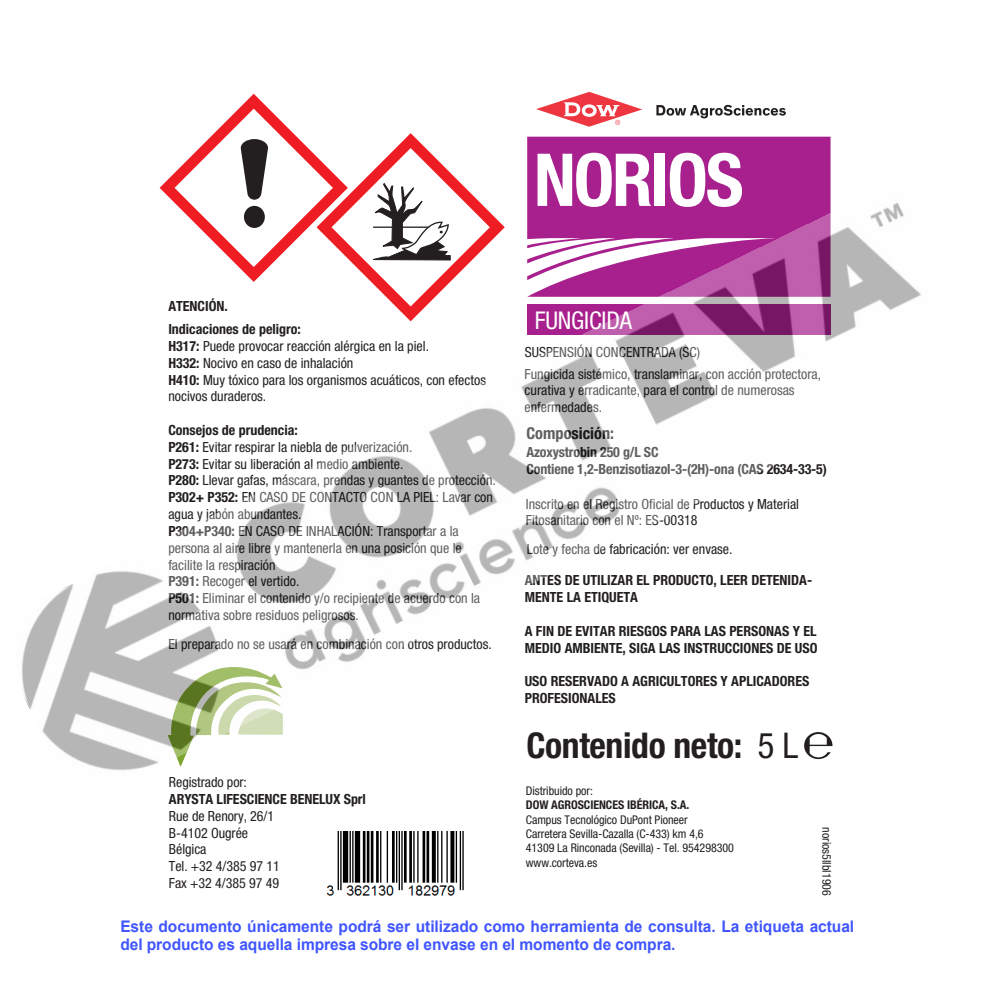
<style>
.page{position:relative;width:983px;height:983px;background:#fff}
.page>*{position:absolute;margin:0;border:0;box-sizing:border-box;transform-origin:0 0}
.t1{font:700 condensed 73px "Helvetica Neue";letter-spacing:-.03em;color:#fff}
.t2{font:700 condensed 35.4px "Helvetica Neue";letter-spacing:-.01em;color:#231f20}
.t3{font:condensed 24.4px "Helvetica Neue";letter-spacing:-.005em;color:#fff}
.t4{font:700 condensed 16.4px "Helvetica Neue";color:#231f20}
.t5{font:700 16px/18.6px "Arial";letter-spacing:-.005em;color:#4055ff}
.t6{font:condensed 14px/16.8px "Helvetica Neue";color:#231f20}
.t7{font:700 condensed 14px/16.8px "Helvetica Neue";color:#231f20}
.t8{font:condensed 12px/14.4px "Helvetica Neue";letter-spacing:-.005em;color:#231f20}
.t9{font:700 condensed 12px "Helvetica Neue";letter-spacing:-.005em;color:#231f20}
.s1{font-weight:700}
.s2{font-weight:400}
</style>
<div class="page">
<div style="left:527px;top:137px;width:303px;height:41px;background:#a7208d"></div>
<svg style="left:536px;top:92px;width:106px;height:35px"></svg>
<svg style="left:656px;top:105px;width:129px;height:13px"></svg>
<svg style="left:169px;top:94px;width:287px;height:84px"></svg>
<img style="left:326px;top:831px;width:138px;height:65px">
<img style="left:21px;top:178px;width:900px;height:593px">
<h1 class="t1" style="left:534px;top:136px;width:211px">NORIOS</h1>
<p class="t7" style="left:168px;top:295px;width:134px;line-height:22.8px">ATENCIÓN.<br>Indicaciones de peligro:</p>
<p class="t6" style="left:168px;top:337px;width:319px"><span class="s1">H317:</span> Puede provocar reacción alérgica en la piel.<br><span class="s1">H332:</span> Nocivo en caso de inhalación<br><span class="s1">H410:</span> Muy tóxico para los organismos acuáticos, con efectos nocivos duraderos.</p>
<p class="t6" style="left:168px;top:421px;width:329px"><span class="s1">Consejos de prudencia:<br>P261:</span> Evitar respirar la niebla de pulverización.<br><span class="s1">P273:</span> Evitar su liberación al medio ambiente.<br><span class="s1">P280:</span> Llevar gafas, máscara, prendas y guantes de protección.<br><span class="s1">P302+ P352:</span> EN CASO DE CONTACTO CON LA PIEL: Lavar con agua y jabón abundantes.<br><span class="s1">P304+P340:</span> EN CASO DE INHALACIÓN: Transportar a la persona al aire libre y mantenerla en una posición que le facilite la respiración<br><span class="s1">P391:</span> Recoger el vertido.<br><span class="s1">P501:</span> Eliminar el contenido y/o recipiente de acuerdo con la normativa sobre residuos peligrosos.</p>
<p class="t6" style="left:168px;top:635px;width:325px">El preparado no se usará en combinación con otros productos.</p>
<h3 class="t3" style="left:534px;top:306px;width:99px">FUNGICIDA</h3>
<p class="t6" style="left:524px;top:344px;width:177px">SUSPENSIÓN CONCENTRADA (SC)</p>
<p class="t6" style="left:524px;top:365px;width:298px">Fungicida sistémico, translaminar, con acción protectora, curativa y erradicante, para el control de numerosas enfermedades.</p>
<p class="t4" style="left:526px;top:423px;width:89px">Composición:</p>
<p class="t7" style="left:526px;top:443px;width:302px">Azoxystrobin 250 g/L SC<br>Contiene 1,2-Benzisotiazol-3-(2H)-ona (CAS 2634-33-5)</p>
<p class="t6" style="left:526px;top:495px;width:275px">Inscrito en el Registro Oficial de Productos y Material<br>Fitosanitario con el Nº: ES-00318</p>
<p class="t6" style="left:526px;top:540px;width:207px">Lote y fecha de fabricación: ver envase.</p>
<p class="t7" style="left:524px;top:571px;width:289px">ANTES DE UTILIZAR EL PRODUCTO, LEER DETENIDA-<br>MENTE LA ETIQUETA</p>
<p class="t7" style="left:524px;top:622px;width:294px">A FIN DE EVITAR RIESGOS PARA LAS PERSONAS Y EL<br>MEDIO AMBIENTE, SIGA LAS INSTRUCCIONES DE USO</p>
<p class="t7" style="left:524px;top:672px;width:286px">USO RESERVADO A AGRICULTORES Y APLICADORES<br>PROFESIONALES</p>
<h2 class="t2" style="left:526px;top:724px;width:273px">Contenido neto: <span class="s2">5 L</span></h2>
<p class="t6" style="left:169px;top:773px;width:79px">Registrado por:</p>
<p class="t7" style="left:169px;top:790px;width:198px">ARYSTA LIFESCIENCE BENELUX Sprl</p>
<p class="t6" style="left:169px;top:807px;width:112px">Rue de Renory, 26/1<br>B-4102 Ougrée<br>Bélgica<br>Tel. +32 4/385 97 11<br>Fax +32 4/385 97 49</p>
<p class="t8" style="left:526px;top:783px;width:69px">Distribuido por:</p>
<p class="t9" style="left:526px;top:797px;width:165px">DOW AGROSCIENCES IBÉRICA, S.A.</p>
<p class="t8" style="left:526px;top:812px;width:209px">Campus Tecnológico DuPont Pioneer<br>Carretera Sevilla-Cazalla (C-433) km 4,6<br>41309 La Rinconada (Sevilla) - Tel. 954298300 www.corteva.es</p>
<p class="t8" style="left:834px;top:827px;width:70px;rotate:90deg">norios5llbl1906</p>
<p class="t5" style="left:120px;top:916px;width:735px">Este documento únicamente podrá ser utilizado como herramienta de consulta. La etiqueta actual del producto es aquella impresa sobre el envase en el momento de compra.</p>
</div>
